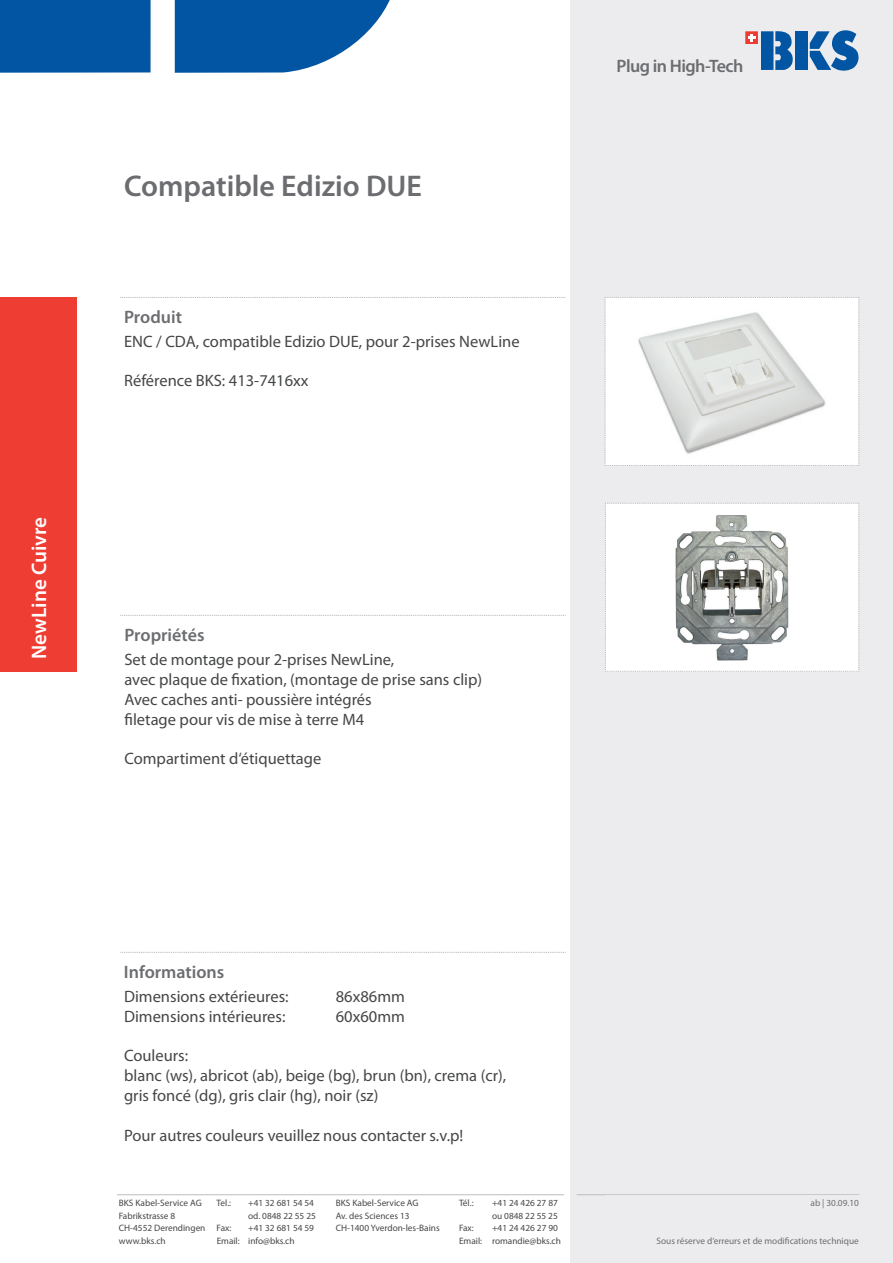
<style>
.page{position:relative;width:893px;height:1263px;background:#fff}
.page>*{position:absolute;margin:0;border:0;box-sizing:border-box;transform-origin:0 0}
.t1{font:600 30px "Myriad Pro";color:#6c6d70}
.t2{font:600 21px "Myriad Pro";color:#fff}
.t3{font:600 18px "Myriad Pro";color:#6c6d70}
.t4{font:600 18px "Myriad Pro";letter-spacing:-.03em;color:#6c6d70}
.t5{font:16.5px/19.8px "Myriad Pro";color:#454647}
.t6{font:9.3px "Myriad Pro";color:#454647}
.t7{font:9.3px "Myriad Pro";color:#6c6d70}
</style>
<div class="page">
<div style="left:570px;top:0;width:323px;height:1263px;background:#ececee"></div>
<div style="left:0;top:0;width:151px;height:73px;background:#0155a2"></div>
<svg style="left:175px;top:0;width:215px;height:73px"></svg>
<div style="left:795px;top:31px;width:13px;height:39px;background:#0155a2"></div>
<svg style="left:761px;top:31px;width:32px;height:39px"></svg>
<svg style="left:810px;top:30px;width:48px;height:41px"></svg>
<div style="left:745px;top:31px;width:13px;height:13px;background:#ee3b32"></div>
<svg style="left:748px;top:34px;width:7px;height:7px"></svg>
<hr style="left:117px;top:1194px;width:447px;height:1px;background:#bcbdc0">
<hr style="left:577px;top:1194px;width:282px;height:1px;background:#bcbdc0">
<svg style="left:120px;top:952px;width:446px;height:1px"></svg>
<svg style="left:120px;top:615px;width:446px;height:1px"></svg>
<svg style="left:120px;top:297px;width:445px;height:1px"></svg>
<div style="left:0;top:297px;width:77px;height:374px;background:#ee3e34"></div>
<svg style="left:605px;top:503px;width:254px;height:169px;background:#e1e2e1"></svg>
<svg style="left:605px;top:297px;width:254px;height:169px"></svg>
<p class="t2" style="left:26px;top:659px;width:143px;rotate:-90deg">NewLine Cuivre</p>
<h1 class="t1" style="left:124px;top:167px;width:299px">Compatible Edizio DUE</h1>
<p class="t3" style="left:124px;top:305px;width:59px">Produit</p>
<p class="t5" style="left:124px;top:331px;width:397px">ENC / CDA, compatible Edizio DUE, pour 2-prises NewLine</p>
<p class="t5" style="left:124px;top:371px;width:186px">Référence BKS: 413-7416xx</p>
<p class="t3" style="left:124px;top:623px;width:82px">Propriétés</p>
<p class="t5" style="left:124px;top:649px;width:359px">Set de montage pour 2-prises NewLine,<br>avec plaque de fixation, (montage de prise sans clip)<br>Avec caches anti- poussière intégrés<br>filetage pour vis de mise à terre M4</p>
<p class="t5" style="left:124px;top:748px;width:198px">Compartiment d‘étiquettage</p>
<p class="t4" style="left:617px;top:54px;width:128px">Plug in High-Tech</p>
<p class="t3" style="left:124px;top:960px;width:102px">Informations</p>
<p class="t5" style="left:124px;top:986px;width:166px">Dimensions extérieures:</p>
<p class="t5" style="left:336px;top:986px;width:71px">86x86mm</p>
<p class="t5" style="left:124px;top:1006px;width:163px">Dimensions intérieures:</p>
<p class="t5" style="left:336px;top:1006px;width:71px">60x60mm</p>
<p class="t5" style="left:124px;top:1046px;width:384px">Couleurs:<br>blanc (ws), abricot (ab), beige (bg), brun (bn), crema (cr), gris foncé (dg), gris clair (hg), noir (sz)</p>
<p class="t5" style="left:124px;top:1125px;width:341px">Pour autres couleurs veuillez nous contacter s.v.p!</p>
<p class="t7" style="left:810px;top:1197px;width:50px">ab | 30.09.10</p>
<p class="t6" style="left:119px;top:1197px;width:84px">BKS Kabel-Service AG</p>
<p class="t6" style="left:217px;top:1197px;width:16px">Tel.:</p>
<p class="t6" style="left:248px;top:1197px;width:67px">+41 32 681 54 54</p>
<p class="t6" style="left:336px;top:1197px;width:84px">BKS Kabel-Service AG</p>
<p class="t6" style="left:459px;top:1197px;width:16px">Tél.:</p>
<p class="t6" style="left:492px;top:1197px;width:67px">+41 24 426 27 87</p>
<p class="t6" style="left:119px;top:1209px;width:58px">Fabrikstrasse 8</p>
<p class="t6" style="left:248px;top:1209px;width:69px">od. 0848 22 55 25</p>
<p class="t6" style="left:336px;top:1209px;width:75px">Av. des Sciences 13</p>
<p class="t6" style="left:492px;top:1209px;width:67px">ou 0848 22 55 25</p>
<p class="t6" style="left:119px;top:1222px;width:114px">CH-4552 Derendingen Fax:</p>
<p class="t6" style="left:248px;top:1222px;width:67px">+41 32 681 54 59</p>
<p class="t6" style="left:336px;top:1222px;width:105px">CH-1400 Yverdon-les-Bains</p>
<p class="t6" style="left:459px;top:1222px;width:16px">Fax:</p>
<p class="t6" style="left:492px;top:1222px;width:67px">+41 24 426 27 90</p>
<p class="t6" style="left:119px;top:1235px;width:48px">www.bks.ch</p>
<p class="t6" style="left:217px;top:1235px;width:79px">Email: info@bks.ch</p>
<p class="t6" style="left:459px;top:1235px;width:103px">Email: romandie@bks.ch</p>
<p class="t7" style="left:656px;top:1235px;width:204px">Sous réserve d‘erreurs et de modifications technique</p>
</div>
